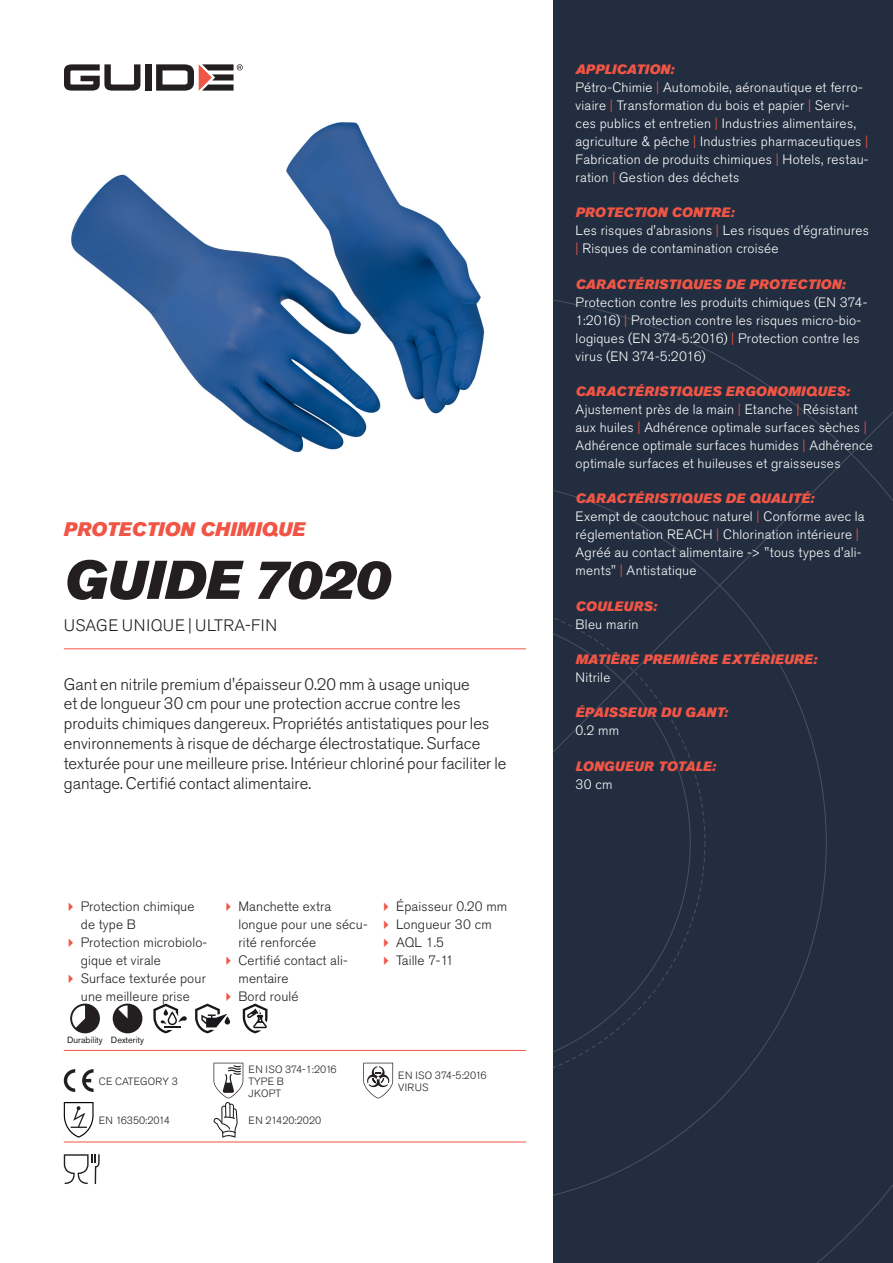
<style>
.page{position:relative;width:893px;height:1263px;background:#fff}
.page>*{position:absolute;margin:0;border:0;box-sizing:border-box;transform-origin:0 0}
.Rubrik{font:italic 54px "Akzidenz Grotesk Pro Super";color:#231f20}
.Överrubrik{font:italic 19.5px "Akzidenz Grotesk Pro Super";letter-spacing:.005em;color:#f05545}
.Ingress{font:300 16.5px/19.8px "Akzidenz Grotesk Pro";color:#231f20}
.Product_-_AltSegment{font:300 16.5px "Akzidenz Grotesk Pro";letter-spacing:.03em;color:#231f20}
.Produkt_-_Brödtext{font:300 13.5px/18px "Akzidenz Grotesk Pro";letter-spacing:.02em;color:#fff}
.t1{font:300 13.5px/18px "Akzidenz Grotesk Pro";letter-spacing:.01em;color:#231f20}
.Produkt_-_Namn{font:italic 13.5px "Akzidenz Grotesk Pro Super";letter-spacing:.01em;color:#f05545}
.t2{font:300 10.5px "Akzidenz Grotesk Pro";color:#231f20}
.Produkt_-_Egenskaper{font:9px "Akzidenz Grotesk Pro";color:#231f20}
.s1{color:#f05545}
</style>
<div class="page">
<div style="left:145px;top:64px;width:7px;height:27px;background:#231f20"></div>
<svg style="left:156px;top:64px;width:87px;height:27px"></svg>
<svg style="left:64px;top:64px;width:76px;height:27px"></svg>
<div style="left:553px;top:0;width:340px;height:1263px;background:#222d3f"></div>
<svg style="left:553px;top:300px;width:340px;height:963px"></svg>
<hr style="left:64px;top:1050px;width:462px;height:1px;background:#f05545">
<hr style="left:64px;top:1142px;width:462px;height:1px;background:#f05545">
<svg style="left:70px;top:1003px;width:30px;height:30px"></svg>
<svg style="left:113px;top:1003px;width:29px;height:30px"></svg>
<svg style="left:153px;top:1003px;width:34px;height:30px"></svg>
<svg style="left:243px;top:1003px;width:24px;height:30px"></svg>
<svg style="left:64px;top:1069px;width:11px;height:23px"></svg>
<svg style="left:82px;top:1069px;width:12px;height:23px"></svg>
<svg style="left:363px;top:1063px;width:30px;height:35px"></svg>
<svg style="left:64px;top:1102px;width:30px;height:36px"></svg>
<svg style="left:214px;top:1063px;width:29px;height:75px"></svg>
<svg style="left:64px;top:1154px;width:36px;height:30px"></svg>
<img style="left:71px;top:122px;width:414px;height:331px">
<hr style="left:64px;top:648px;width:462px;height:1px;background:#f05545">
<svg style="left:195px;top:1003px;width:36px;height:30px"></svg>
<p class="Överrubrik" style="left:64px;top:517px;width:243px">PROTECTION CHIMIQUE</p>
<p class="Rubrik" style="left:64px;top:545px;width:327px">GUIDE 7020</p>
<p class="Product_-_AltSegment" style="left:64px;top:615px;width:215px">USAGE UNIQUE | ULTRA-FIN</p>
<p class="Ingress" style="left:64px;top:674px;width:444px">Gant en nitrile premium d'épaisseur 0.20 mm à usage unique<br>et de longueur 30 cm pour une protection accrue contre les produits chimiques dangereux. Propriétés antistatiques pour les environnements à risque de décharge électrostatique. Surface texturée pour une meilleure prise. Intérieur chloriné pour faciliter le gantage. Certifié contact alimentaire.</p>
<p class="t1" style="left:81px;top:897px;width:115px">Protection chimique de type B</p>
<p class="t1" style="left:81px;top:933px;width:128px">Protection microbiolo&shy;gique et virale</p>
<p class="t1" style="left:81px;top:969px;width:127px">Surface texturée pour une meilleure prise</p>
<p class="Produkt_-_Egenskaper" style="left:67px;top:1034px;width:37px">Durability</p>
<p class="Produkt_-_Egenskaper" style="left:111px;top:1034px;width:35px">Dexterity</p>
<p class="t2" style="left:99px;top:1074px;width:81px">CE CATEGORY 3</p>
<p class="t1" style="left:238px;top:897px;width:131px">Manchette extra longue pour une sécu&shy;rité renforcée</p>
<p class="t1" style="left:238px;top:951px;width:111px">Certifié contact ali&shy;mentaire</p>
<p class="t1" style="left:238px;top:987px;width:62px">Bord roulé</p>
<p class="t2" style="left:248px;top:1062px;width:90px">EN ISO 374-1:2016</p>
<p class="t2" style="left:248px;top:1074px;width:37px">TYPE B</p>
<p class="t2" style="left:248px;top:1086px;width:34px">JKOPT</p>
<p class="t2" style="left:99px;top:1113px;width:73px">EN 16350:2014</p>
<p class="t2" style="left:248px;top:1113px;width:74px">EN 21420:2020</p>
<p class="t1" style="left:396px;top:897px;width:113px">Épaisseur 0.20 mm</p>
<p class="t1" style="left:396px;top:915px;width:97px">Longueur 30 cm</p>
<p class="t1" style="left:396px;top:933px;width:49px">AQL 1.5</p>
<p class="t1" style="left:396px;top:951px;width:59px">Taille 7-11</p>
<p class="t2" style="left:398px;top:1068px;width:90px">EN ISO 374-5:2016</p>
<p class="t2" style="left:398px;top:1080px;width:32px">VIRUS</p>
<p class="Produkt_-_Namn" style="left:576px;top:60px;width:100px">APPLICATION:</p>
<p class="Produkt_-_Brödtext" style="left:576px;top:78px;width:294px">Pétro-Chimie <span class="s1">|</span> Automobile, aéronautique et ferro&shy;viaire <span class="s1">|</span> Transformation du bois et papier <span class="s1">|</span> Servi&shy;ces publics et entretien <span class="s1">|</span> Industries alimentaires, agriculture &amp; pêche <span class="s1">|</span> Industries pharmaceutiques <span class="s1">| </span>Fabrication de produits chimiques <span class="s1">|</span> Hotels, restau&shy;ration <span class="s1">|</span> Gestion des déchets</p>
<p class="Produkt_-_Namn" style="left:576px;top:204px;width:160px">PROTECTION CONTRE:</p>
<p class="Produkt_-_Brödtext" style="left:576px;top:222px;width:295px">Les risques d'abrasions <span class="s1">|</span> Les risques d'égratinures <span class="s1">|</span> Risques de contamination croisée</p>
<p class="Produkt_-_Namn" style="left:576px;top:275px;width:271px">CARACTÉRISTIQUES DE PROTECTION:</p>
<p class="Produkt_-_Brödtext" style="left:576px;top:293px;width:293px">Protection contre les produits chimiques (EN 374- 1:2016) <span class="s1">|</span> Protection contre les risques micro-bio&shy;logiques (EN 374-5:2016) <span class="s1">|</span> Protection contre les virus (EN 374-5:2016)</p>
<p class="Produkt_-_Namn" style="left:576px;top:382px;width:276px">CARACTÉRISTIQUES ERGONOMIQUES:</p>
<p class="Produkt_-_Brödtext" style="left:576px;top:400px;width:299px">Ajustement près de la main <span class="s1">|</span> Etanche <span class="s1">|</span> Résistant aux huiles <span class="s1">|</span> Adhérence optimale surfaces sèches <span class="s1">| </span>Adhérence optimale surfaces humides <span class="s1">|</span> Adhérence optimale surfaces et huileuses et graisseuses</p>
<p class="Produkt_-_Namn" style="left:576px;top:490px;width:240px">CARACTÉRISTIQUES DE QUALITÉ:</p>
<p class="Produkt_-_Brödtext" style="left:576px;top:508px;width:291px">Exempt de caoutchouc naturel <span class="s1">|</span> Conforme avec la réglementation REACH <span class="s1">|</span> Chlorination intérieure <span class="s1">| </span>Agréé au contact alimentaire -&gt; "tous types d'ali&shy;ments" <span class="s1">|</span> Antistatique</p>
<p class="Produkt_-_Namn" style="left:576px;top:597px;width:83px">COULEURS:</p>
<p class="Produkt_-_Brödtext" style="left:576px;top:615px;width:64px">Bleu marin</p>
<p class="Produkt_-_Namn" style="left:576px;top:650px;width:243px">MATIÈRE PREMIÈRE EXTÉRIEURE:</p>
<p class="Produkt_-_Brödtext" style="left:576px;top:668px;width:36px">Nitrile</p>
<p class="Produkt_-_Namn" style="left:576px;top:704px;width:154px">ÉPAISSEUR DU GANT:</p>
<p class="Produkt_-_Brödtext" style="left:576px;top:722px;width:45px">0.2 mm</p>
<p class="Produkt_-_Namn" style="left:576px;top:757px;width:142px">LONGUEUR TOTALE:</p>
<p class="Produkt_-_Brödtext" style="left:576px;top:775px;width:38px">30 cm</p>
</div>
